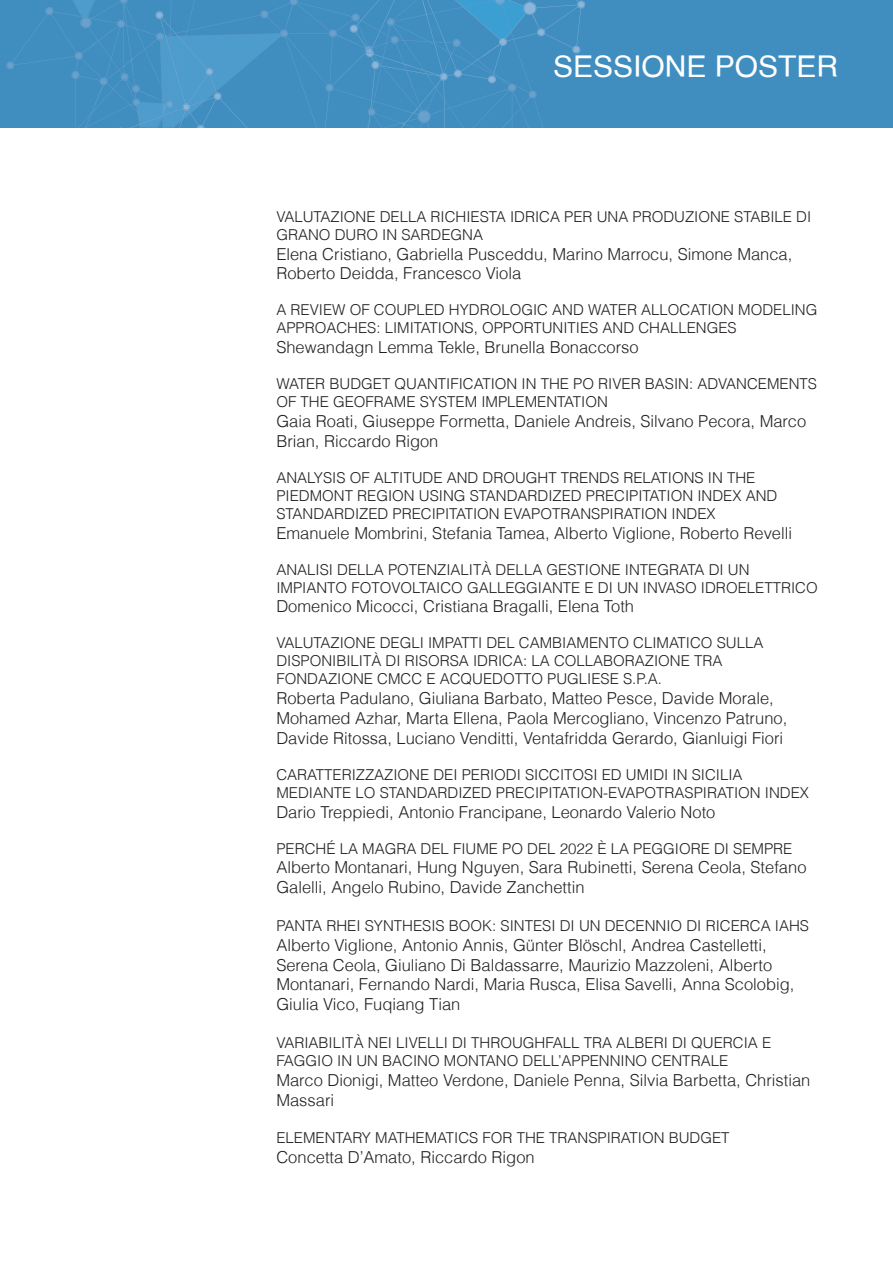
<style>
.page{position:relative;width:893px;height:1263px;background:#fff}
.page>*{position:absolute;margin:0;border:0;box-sizing:border-box;transform-origin:0 0}
.t1{font:30px "Helvetica";color:#fff}
.t2{font:300 16.5px/19.8px "Helvetica";color:#231f20}
.t3{font:300 15px/18px "Helvetica";color:#231f20}
</style>
<div class="page">
<div style="left:0;top:0;width:893px;height:128px;background:#408ec0"></div>
<svg style="left:6px;top:0;width:580px;height:128px"></svg>
<p class="t1" style="left:553px;top:43px;width:287px">SESSIONE POSTER</p>
<p class="t3" style="left:276px;top:207px;width:536px">VALUTAZIONE DELLA RICHIESTA IDRICA PER UNA PRODUZIONE STABILE DI<br>GRANO DURO IN SARDEGNA</p>
<p class="t2" style="left:276px;top:244px;width:517px">Elena Cristiano, Gabriella Pusceddu, Marino Marrocu, Simone Manca,<br>Roberto Deidda, Francesco Viola</p>
<p class="t3" style="left:276px;top:301px;width:542px">A REVIEW OF COUPLED HYDROLOGIC AND WATER ALLOCATION MODELING<br>APPROACHES: LIMITATIONS, OPPORTUNITIES AND CHALLENGES</p>
<p class="t2" style="left:276px;top:337px;width:364px">Shewandagn Lemma Tekle, Brunella Bonaccorso</p>
<p class="t3" style="left:276px;top:375px;width:542px">WATER BUDGET QUANTIFICATION IN THE PO RIVER BASIN: ADVANCEMENTS<br>OF THE GEOFRAME SYSTEM IMPLEMENTATION</p>
<p class="t2" style="left:276px;top:411px;width:531px">Gaia Roati, Giuseppe Formetta, Daniele Andreis, Silvano Pecora, Marco<br>Brian, Riccardo Rigon</p>
<p class="t3" style="left:276px;top:468px;width:502px">ANALYSIS OF ALTITUDE AND DROUGHT TRENDS RELATIONS IN THE<br>PIEDMONT REGION USING STANDARDIZED PRECIPITATION INDEX AND<br>STANDARDIZED PRECIPITATION EVAPOTRANSPIRATION INDEX</p>
<p class="t2" style="left:276px;top:523px;width:517px">Emanuele Mombrini, Stefania Tamea, Alberto Viglione, Roberto Revelli</p>
<p class="t3" style="left:276px;top:560px;width:543px">ANALISI DELLA POTENZIALITÀ DELLA GESTIONE INTEGRATA DI UN<br>IMPIANTO FOTOVOLTAICO GALLEGGIANTE E DI UN INVASO IDROELETTRICO</p>
<p class="t2" style="left:276px;top:596px;width:359px">Domenico Micocci, Cristiana Bragalli, Elena Toth</p>
<p class="t3" style="left:276px;top:634px;width:489px">VALUTAZIONE DEGLI IMPATTI DEL CAMBIAMENTO CLIMATICO SULLA<br>DISPONIBILITÀ DI RISORSA IDRICA: LA COLLABORAZIONE TRA<br>FONDAZIONE CMCC E ACQUEDOTTO PUGLIESE S.P.A.</p>
<p class="t2" style="left:276px;top:688px;width:512px">Roberta Padulano, Giuliana Barbato, Matteo Pesce, Davide Morale,<br>Mohamed Azhar, Marta Ellena, Paola Mercogliano, Vincenzo Patruno,<br>Davide Ritossa, Luciano Venditti, Ventafridda Gerardo, Gianluigi Fiori</p>
<p class="t3" style="left:276px;top:765px;width:534px">CARATTERIZZAZIONE DEI PERIODI SICCITOSI ED UMIDI IN SICILIA<br>MEDIANTE LO STANDARDIZED PRECIPITATION-EVAPOTRASPIRATION INDEX</p>
<p class="t2" style="left:276px;top:802px;width:441px">Dario Treppiedi, Antonio Francipane, Leonardo Valerio Noto</p>
<p class="t3" style="left:276px;top:839px;width:517px">PERCHÉ LA MAGRA DEL FIUME PO DEL 2022 È LA PEGGIORE DI SEMPRE</p>
<p class="t2" style="left:276px;top:857px;width:532px">Alberto Montanari, Hung Nguyen, Sara Rubinetti, Serena Ceola, Stefano<br>Galelli, Angelo Rubino, Davide Zanchettin</p>
<p class="t3" style="left:276px;top:916px;width:534px">PANTA RHEI SYNTHESIS BOOK: SINTESI DI UN DECENNIO DI RICERCA IAHS</p>
<p class="t2" style="left:276px;top:935px;width:520px">Alberto Viglione, Antonio Annis, Günter Blöschl, Andrea Castelletti, Serena Ceola, Giuliano Di Baldassarre, Maurizio Mazzoleni, Alberto Montanari, Fernando Nardi, Maria Rusca, Elisa Savelli, Anna Scolobig, Giulia Vico, Fuqiang Tian</p>
<p class="t3" style="left:276px;top:1033px;width:496px">VARIABILITÀ NEI LIVELLI DI THROUGHFALL TRA ALBERI DI QUERCIA E<br>FAGGIO IN UN BACINO MONTANO DELL’APPENNINO CENTRALE</p>
<p class="t2" style="left:276px;top:1070px;width:536px">Marco Dionigi, Matteo Verdone, Daniele Penna, Silvia Barbetta, Christian<br>Massari</p>
<p class="t3" style="left:276px;top:1129px;width:455px">ELEMENTARY MATHEMATICS FOR THE TRANSPIRATION BUDGET</p>
<p class="t2" style="left:276px;top:1147px;width:260px">Concetta D’Amato, Riccardo Rigon</p>
</div>
